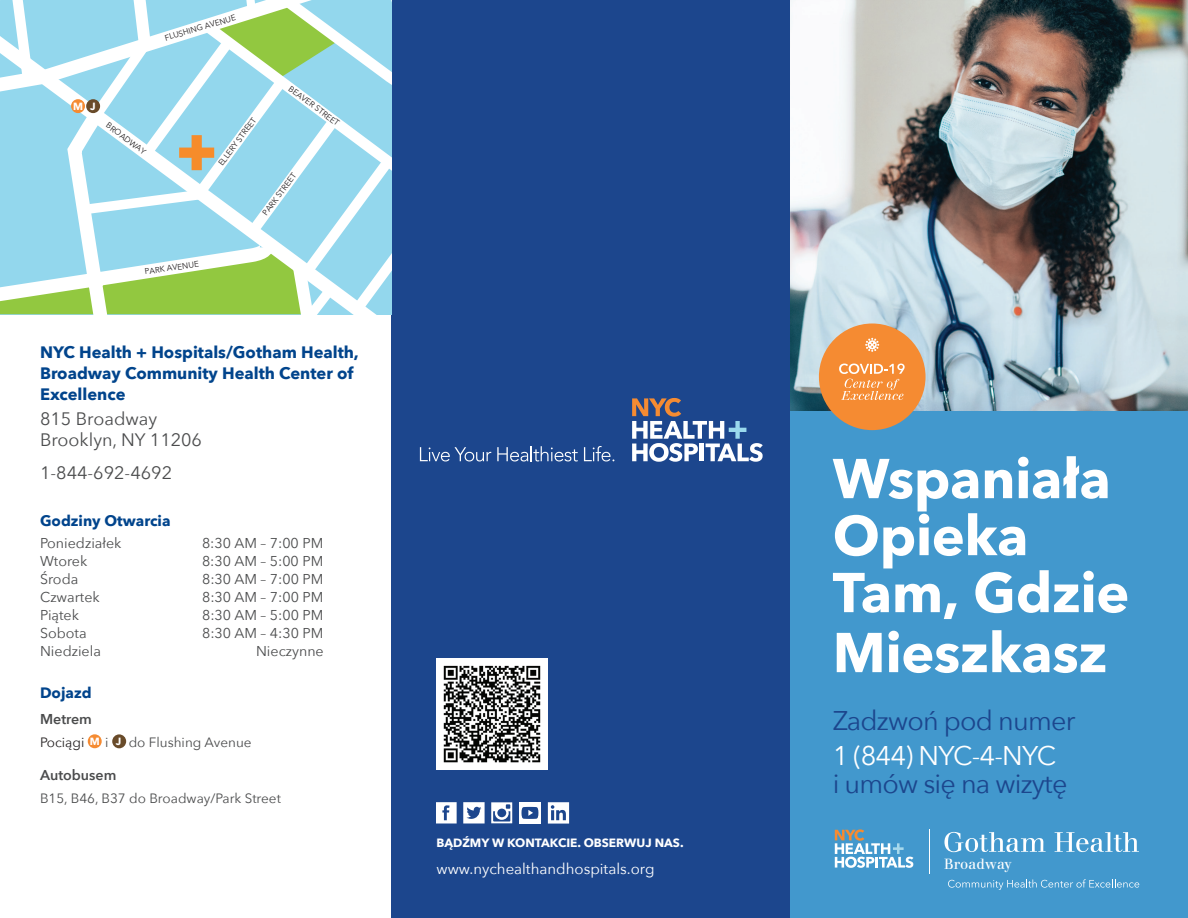
<style>
.page{position:relative;width:1188px;height:918px;background:#fff}
.page>*{position:absolute;margin:0;border:0;box-sizing:border-box;transform-origin:0 0}
.t1{font:700 55.5px/58.1px "Avenir Next";letter-spacing:-.005em;color:#fff}
.t2{font:27px "Avenir Next";letter-spacing:-.03em;color:#1c468d}
.t3{font:27px "Avenir Next";letter-spacing:-.03em;color:#fff}
.t4{font:18px/21px "Avenir Next";color:#4b4c4d}
.t5{font:700 16.5px/20.7px "Avenir Next";color:#01448c}
.t6{font:15px "Avenir Next";color:#fff}
.t7{font:700 15px "Avenir Next";color:#01448c}
.t8{font:14.55px "Walbaum";color:#fff}
.t9{font:14.25px "Avenir Next";color:#4b4c4d}
.t10{font:600 14.25px "Avenir Next";color:#4b4c4d}
.t11{font:13.5px "Avenir Next";color:#4b4c4d}
.t12{font:13.5px "Avenir Next";color:#231f20}
.t13{font:700 12px "Avenir Next";color:#fff}
.t14{font:700 10.5px "Avenir Next";color:#fff}
.t15{font:8.1px "Avenir Next";color:#211d1e}
.s1{font-weight:700;font-size:10.5px;color:#fff}
.s2{color:#4b4c4d}
</style>
<div class="page">
<img style="left:790px;top:0;width:398px;height:411px">
<div style="left:790px;top:411px;width:398px;height:507px;background:#4298cd"></div>
<div style="left:392px;top:0;width:398px;height:918px;background:#1c468d"></div>
<div style="left:88px;top:734px;width:14px;height:14px;background:#f58b32;border-radius:50%"></div>
<svg style="left:948px;top:879px;width:191px;height:11px"></svg>
<svg style="left:835px;top:829px;width:78px;height:39px"></svg>
<hr style="left:929px;top:830px;width:1px;height:44px;background:#fff">
<svg style="left:944px;top:832px;width:102px;height:20px"></svg>
<svg style="left:1055px;top:832px;width:84px;height:20px"></svg>
<svg style="left:436px;top:802px;width:21px;height:22px"></svg>
<svg style="left:463px;top:802px;width:22px;height:22px"></svg>
<svg style="left:491px;top:802px;width:21px;height:21px"></svg>
<svg style="left:519px;top:802px;width:22px;height:22px"></svg>
<svg style="left:548px;top:802px;width:21px;height:22px"></svg>
<div style="left:819px;top:324px;width:107px;height:106px;background:#f58b32;border-radius:50%"></div>
<svg style="left:839px;top:364px;width:66px;height:36px"></svg>
<svg style="left:865px;top:338px;width:14px;height:14px"></svg>
<div style="left:112px;top:734px;width:14px;height:14px;background:#694b2a;border-radius:50%"></div>
<svg style="left:0;top:0;width:392px;height:314px"></svg>
<div style="left:71px;top:99px;width:14px;height:14px;background:#f58b32;border-radius:50%"></div>
<div style="left:86px;top:99px;width:14px;height:14px;background:#694b2a;border-radius:50%"></div>
<img style="left:436px;top:658px;width:112px;height:112px">
<svg style="left:420px;top:447px;width:71px;height:14px"></svg>
<svg style="left:497px;top:446px;width:81px;height:15px"></svg>
<svg style="left:584px;top:446px;width:30px;height:15px"></svg>
<svg style="left:632px;top:398px;width:131px;height:64px"></svg>
<p class="t15" style="left:163px;top:31px;width:75px;rotate:-16deg">FLUSHING AVENUE</p>
<p class="t14" style="left:73px;top:97px;width:24px">M J</p>
<p class="t15" style="left:111px;top:119px;width:49px;rotate:36deg">BROADWAY</p>
<p class="t15" style="left:215px;top:161px;width:59px;rotate:-53deg">ELLERY STREET</p>
<p class="t15" style="left:294px;top:83px;width:62px;rotate:36deg">BEAVER STREET</p>
<p class="t15" style="left:259px;top:210px;width:52px;rotate:-53deg">PARK STREET</p>
<p class="t15" style="left:144px;top:265px;width:56px;rotate:-8deg">PARK AVENUE</p>
<p class="t5" style="left:40px;top:342px;width:320px">NYC Health + Hospitals/Gotham Health,<br>Broadway Community Health Center of<br>Excellence</p>
<p class="t4" style="left:40px;top:408px;width:164px">815 Broadway<br>Brooklyn, NY 11206</p>
<p class="t4" style="left:40px;top:462px;width:134px">1-844-692-4692</p>
<p class="t7" style="left:40px;top:507px;width:132px">Godziny Otwarcia</p>
<p class="t9" style="left:40px;top:531px;width:83px">Poniedziałek</p>
<p class="t9" style="left:202px;top:531px;width:123px">8:30 AM – 7:00 PM</p>
<p class="t9" style="left:40px;top:549px;width:49px">Wtorek</p>
<p class="t9" style="left:202px;top:549px;width:123px">8:30 AM – 5:00 PM</p>
<p class="t9" style="left:40px;top:567px;width:40px">Środa</p>
<p class="t9" style="left:202px;top:567px;width:123px">8:30 AM – 7:00 PM</p>
<p class="t9" style="left:40px;top:585px;width:61px">Czwartek</p>
<p class="t9" style="left:202px;top:585px;width:123px">8:30 AM – 7:00 PM</p>
<p class="t9" style="left:40px;top:603px;width:40px">Piątek</p>
<p class="t9" style="left:202px;top:603px;width:123px">8:30 AM – 5:00 PM</p>
<p class="t9" style="left:40px;top:621px;width:48px">Sobota</p>
<p class="t9" style="left:202px;top:621px;width:123px">8:30 AM – 4:30 PM</p>
<p class="t9" style="left:40px;top:639px;width:62px">Niedziela</p>
<p class="t9" style="left:256px;top:639px;width:69px">Nieczynne</p>
<p class="t7" style="left:40px;top:680px;width:53px">Dojazd</p>
<p class="t10" style="left:40px;top:707px;width:53px">Metrem</p>
<p class="t12" style="left:40px;top:730px;width:70px">Pociągi <span class="s1">M</span> <span class="s2">i</span></p>
<p class="t11" style="left:129px;top:730px;width:124px">do Flushing Avenue</p>
<p class="t10" style="left:40px;top:763px;width:78px">Autobusem</p>
<p class="t11" style="left:40px;top:787px;width:242px">B15, B46, B37 do Broadway/Park Street</p>
<p class="t14" style="left:116px;top:732px;width:7px">J</p>
<h1 class="t1" style="left:833px;top:449px;width:298px">Wspaniała<br>Opieka<br>Tam, Gdzie<br>Mieszkasz</h1>
<h2 class="t2" style="left:833px;top:697px;width:244px">Zadzwoń pod numer</h2>
<h2 class="t3" style="left:833px;top:733px;width:225px">1 (844) NYC-4-NYC</h2>
<h2 class="t2" style="left:833px;top:761px;width:236px">i umów się na wizytę</h2>
<p class="t13" style="left:436px;top:832px;width:249px">BĄDŹMY W KONTAKCIE. OBSERWUJ NAS.</p>
<p class="t6" style="left:436px;top:856px;width:219px">www.nychealthandhospitals.org</p>
<p class="t8" style="left:944px;top:856px;width:70px">Broadway</p>
</div>
